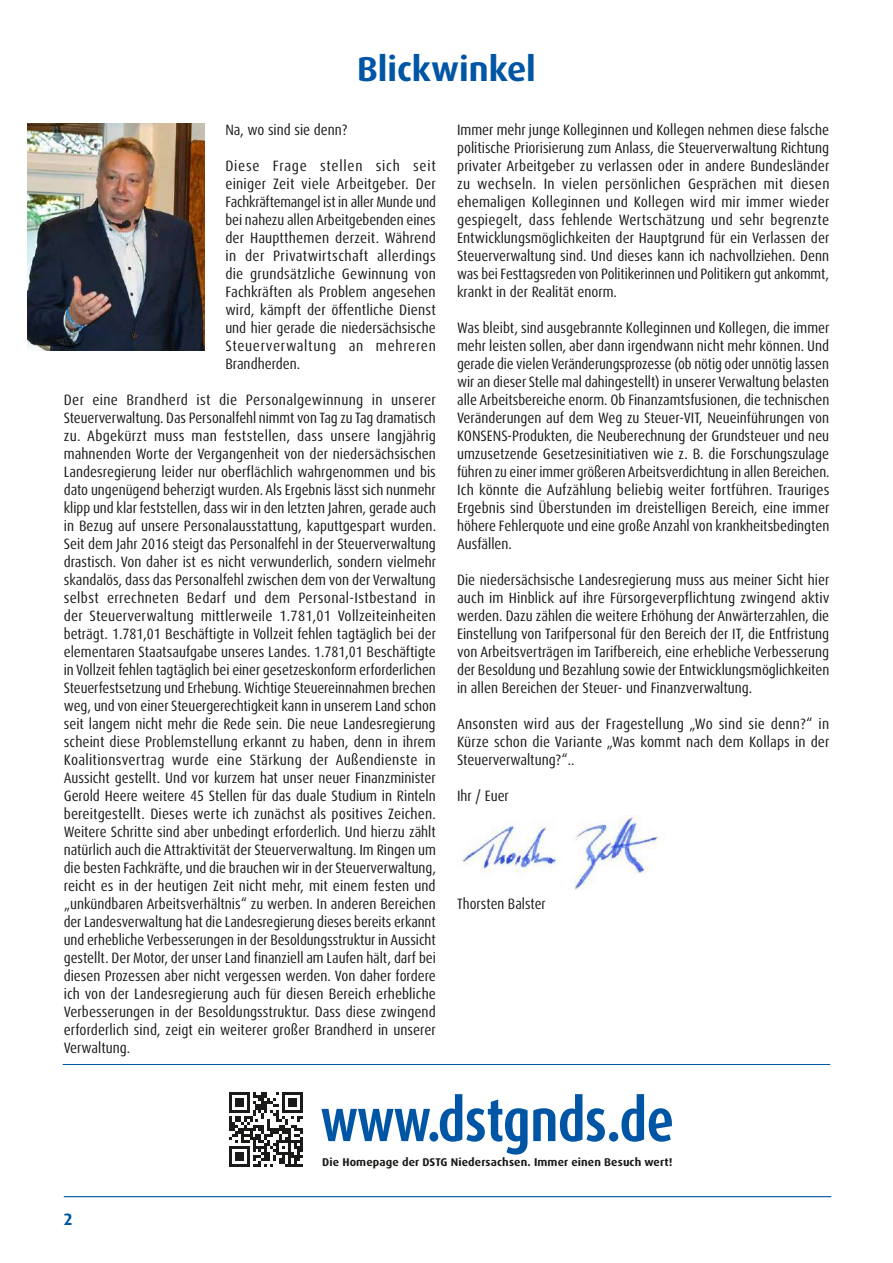
<style>
.page{position:relative;width:893px;height:1263px;background:#fff}
.page>*{position:absolute;margin:0;border:0;box-sizing:border-box;transform-origin:0 0}
.t1{font:700 condensed 59.85px "Dax Pro";letter-spacing:-.015em;color:#0055a4;scale:.92 1}
.t2{font:700 34.5px "Dax Pro";color:#0055a4}
.t3{font:700 16.5px "Dax Pro";color:#0055a4}
.t4{font:condensed 15px/18px "Dax Pro";color:#1a1a18;text-align:justify;scale:1.04 1}
.t5{font:condensed 15px/18px "Dax Pro";color:#1a1a18;text-align:justify}
.t6{font:700 11.25px "Dax Pro";letter-spacing:.01em;color:#1a1a18}
</style>
<div class="page">
<img style="left:28px;top:123px;width:176px;height:228px">
<svg style="left:229px;top:1092px;width:74px;height:75px"></svg>
<hr style="left:63px;top:1064px;width:767px;height:1px;background:#0055a4">
<img style="left:462px;top:815px;width:198px;height:74px">
<hr style="left:64px;top:1196px;width:767px;height:1px;background:#0055a4">
<h2 class="t2" style="left:357px;top:46px;width:180px">Blickwinkel</h2>
<p class="t5" style="left:225px;top:120px;width:124px">Na, wo sind sie denn?</p>
<p class="t4" style="left:225px;top:156px;width:204px">Diese Frage stellen sich seit einiger Zeit viele Arbeitgeber. Der Fachkräftemangel ist in aller Munde und bei nahezu allen Arbeitgebenden eines der Hauptthemen derzeit. Während in der Privatwirtschaft allerdings die grundsätzliche Gewinnung von Fachkräften als Problem angesehen wird, kämpft der öffentliche Dienst und hier gerade die niedersächsische Steuerverwaltung an mehreren Brandherden.</p>
<p class="t4" style="left:64px;top:390px;width:360px">Der eine Brandherd ist die Personalgewinnung in unserer Steuerverwaltung. Das Personalfehl nimmt von Tag zu Tag dramatisch zu. Abgekürzt muss man feststellen, dass unsere langjährig mahnenden Worte der Vergangenheit von der niedersächsischen Landesregierung leider nur oberflächlich wahrgenommen und bis dato ungenügend beherzigt wurden. Als Ergebnis lässt sich nunmehr klipp und klar feststellen, dass wir in den letzten Jahren, gerade auch in Bezug auf unsere Personalausstattung, kaputtgespart wurden.<br>Seit dem Jahr 2016 steigt das Personalfehl in der Steuerverwaltung drastisch. Von daher ist es nicht verwunderlich, sondern vielmehr skandalös, dass das Personalfehl zwischen dem von der Verwaltung selbst errechneten Bedarf und dem Personal-Istbestand in der Steuerverwaltung mittlerweile 1.781,01 Vollzeiteinheiten beträgt. 1.781,01 Beschäftigte in Vollzeit fehlen tagtäglich bei der elementaren Staatsaufgabe unseres Landes. 1.781,01 Beschäftigte in Vollzeit fehlen tagtäglich bei einer gesetzeskonform erforderlichen Steuerfestsetzung und Erhebung. Wichtige Steuereinnahmen brechen weg, und von einer Steuergerechtigkeit kann in unserem Land schon seit langem nicht mehr die Rede sein. Die neue Landesregierung scheint diese Problemstellung erkannt zu haben, denn in ihrem Koalitionsvertrag wurde eine Stärkung der Außendienste in Aussicht gestellt. Und vor kurzem hat unser neuer Finanzminister Gerold Heere weitere 45 Stellen für das duale Studium in Rinteln bereitgestellt. Dieses werte ich zunächst als positives Zeichen.<br>Weitere Schritte sind aber unbedingt erforderlich. Und hierzu zählt natürlich auch die Attraktivität der Steuerverwaltung. Im Ringen um die besten Fachkräfte, und die brauchen wir in der Steuerverwaltung, reicht es in der heutigen Zeit nicht mehr, mit einem festen und „unkündbaren Arbeitsverhältnis“ zu werben. In anderen Bereichen der Landesverwaltung hat die Landesregierung dieses bereits erkannt und erhebliche Verbesserungen in der Besoldungsstruktur in Aussicht gestellt. Der Motor, der unser Land finanziell am Laufen hält, darf bei diesen Prozessen aber nicht vergessen werden. Von daher fordere ich von der Landesregierung auch für diesen Bereich erhebliche Verbesserungen in der Besoldungsstruktur. Dass diese zwingend erforderlich sind, zeigt ein weiterer großer Brandherd in unserer Verwaltung.</p>
<p class="t5" style="left:457px;top:120px;width:374px">Immer mehr junge Kolleginnen und Kollegen nehmen diese falsche politische Priorisierung zum Anlass, die Steuerverwaltung Richtung privater Arbeitgeber zu verlassen oder in andere Bundesländer zu wechseln. In vielen persönlichen Gesprächen mit diesen ehemaligen Kolleginnen und Kollegen wird mir immer wieder gespiegelt, dass fehlende Wertschätzung und sehr begrenzte Entwicklungsmöglichkeiten der Hauptgrund für ein Verlassen der Steuerverwaltung sind. Und dieses kann ich nachvollziehen. Denn was bei Festtagsreden von Politikerinnen und Politikern gut ankommt, krankt in der Realität enorm.</p>
<p class="t5" style="left:457px;top:318px;width:374px">Was bleibt, sind ausgebrannte Kolleginnen und Kollegen, die immer mehr leisten sollen, aber dann irgendwann nicht mehr können. Und gerade die vielen Veränderungsprozesse (ob nötig oder unnötig lassen wir an dieser Stelle mal dahingestellt) in unserer Verwaltung belasten alle Arbeitsbereiche enorm. Ob Finanzamtsfusionen, die technischen Veränderungen auf dem Weg zu Steuer-VIT, Neueinführungen von KONSENS-Produkten, die Neuberechnung der Grundsteuer und neu umzusetzende Gesetzesinitiativen wie z. B. die Forschungszulage führen zu einer immer größeren Arbeitsverdichtung in allen Bereichen.<br>Ich könnte die Aufzählung beliebig weiter fortführen. Trauriges Ergebnis sind Überstunden im dreistelligen Bereich, eine immer höhere Fehlerquote und eine große Anzahl von krankheitsbedingten Ausfällen.</p>
<p class="t5" style="left:457px;top:570px;width:374px">Die niedersächsische Landesregierung muss aus meiner Sicht hier auch im Hinblick auf ihre Fürsorgeverpflichtung zwingend aktiv werden. Dazu zählen die weitere Erhöhung der Anwärterzahlen, die Einstellung von Tarifpersonal für den Bereich der IT, die Entfristung von Arbeitsverträgen im Tarifbereich, eine erhebliche Verbesserung der Besoldung und Bezahlung sowie der Entwicklungsmöglichkeiten in allen Bereichen der Steuer- und Finanzverwaltung.</p>
<p class="t4" style="left:457px;top:714px;width:360px">Ansonsten wird aus der Fragestellung „Wo sind sie denn?“ in Kürze schon die Variante „Was kommt nach dem Kollaps in der Steuerverwaltung?“..</p>
<p class="t5" style="left:457px;top:786px;width:53px">Ihr / Euer</p>
<p class="t5" style="left:457px;top:894px;width:90px">Thorsten Balster</p>
<h1 class="t1" style="left:320px;top:1082px;width:386px">www.dstgnds.de</h1>
<p class="t3" style="left:64px;top:1208px;width:10px">2</p>
<p class="t6" style="left:322px;top:1155px;width:352px">Die Homepage der DSTG Niedersachsen. Immer einen Besuch wert!</p>
</div>
